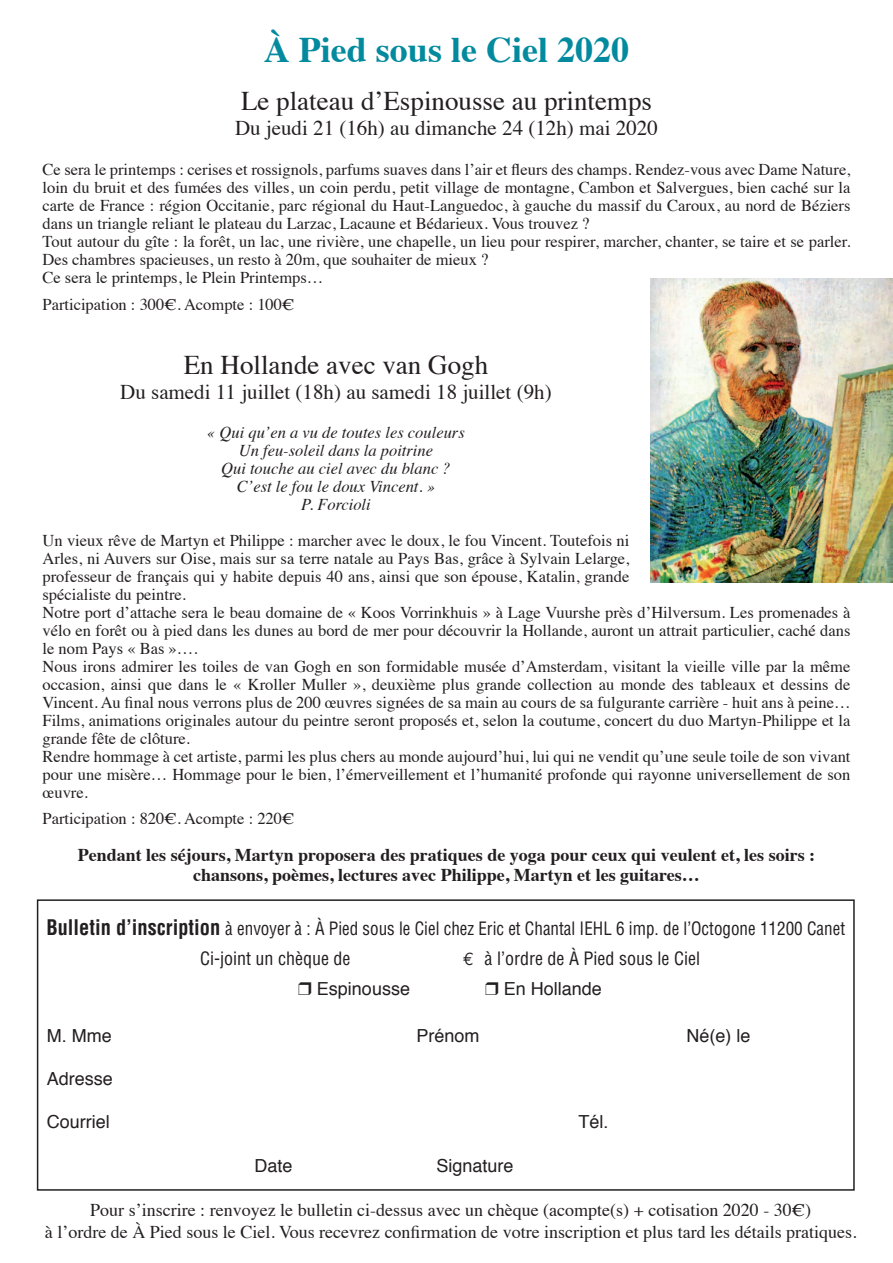
<style>
.page{position:relative;width:893px;height:1263px;background:#fff}
.page>*{position:absolute;margin:0;border:0;box-sizing:border-box;transform-origin:0 0}
.t1{font:700 36px "Times";color:#038a9e}
.t2{font:27px "Times";color:#231f20}
.t3{font:21px "Times";color:#231f20}
.t4{font:18px/21.6px "Times";color:#231f20;text-align:center}
.t5{font:700 18px/19.5px "Times";color:#231f20;text-align:center}
.t6{font:condensed 18px/30px "Helvetica";color:#231f20;scale:.95 1}
.t7{font:18px "Helvetica";color:#231f20}
.t8{font:condensed 18px "Helvetica";color:#231f20}
.t9{font:16.5px/18px "Times";color:#231f20}
.t10{font:italic 16.5px/18px "Times";color:#231f20;text-align:center}
.s1{font-weight:700;font-size:21px}
.s2{font-family:"Euro Mono";font-stretch:normal}
</style>
<div class="page">
<div style="left:37px;top:899px;width:818px;height:292px;border:2px solid #231f20"></div>
<img style="left:651px;top:279px;width:241px;height:304px">
<h1 class="t1" style="left:264px;top:16px;width:367px">À Pied sous le Ciel 2020</h1>
<h2 class="t2" style="left:241px;top:76px;width:412px">Le plateau d’Espinousse au printemps</h2>
<p class="t3" style="left:235px;top:108px;width:424px">Du jeudi 21 (16h) au dimanche 24 (12h) mai 2020</p>
<p class="t9" style="left:43px;top:159px;width:809px">Ce sera le printemps : cerises et rossignols, parfums suaves dans l’air et fleurs des champs. Rendez-vous avec Dame Nature, loin du bruit et des fumées des villes, un coin perdu, petit village de montagne, Cambon et Salvergues, bien caché sur la carte de France : région Occitanie, parc régional du Haut-Languedoc, à gauche du massif du Caroux, au nord de Béziers dans un triangle reliant le plateau du Larzac, Lacaune et Bédarieux. Vous trouvez ?<br>Tout autour du gîte : la forêt, un lac, une rivière, une chapelle, un lieu pour respirer, marcher, chanter, se taire et se parler.<br>Des chambres spacieuses, un resto à 20m, que souhaiter de mieux ?<br>Ce sera le printemps, le Plein Printemps…</p>
<p class="t9" style="left:43px;top:294px;width:253px">Participation : 300€. Acompte : 100€</p>
<h2 class="t2" style="left:184px;top:339px;width:306px">En Hollande avec van Gogh</h2>
<p class="t3" style="left:120px;top:372px;width:433px">Du samedi 11 juillet (18h) au samedi 18 juillet (9h)</p>
<p class="t10" style="left:207px;top:423px;width:259px">« Qui qu’en a vu de toutes les couleurs<br>Un feu-soleil dans la poitrine<br>Qui touche au ciel avec du blanc ?<br>C’est le fou le doux Vincent. »<br>P. Forcioli</p>
<p class="t9" style="left:43px;top:530px;width:809px">Un vieux rêve de Martyn et Philippe : marcher avec le doux, le fou Vincent. Toutefois ni<br>Arles, ni Auvers sur Oise, mais sur sa terre natale au Pays Bas, grâce à Sylvain Lelarge,<br>professeur de français qui y habite depuis 40 ans, ainsi que son épouse, Katalin, grande<br>spécialiste du peintre.<br>Notre port d’attache sera le beau domaine de « Koos Vorrinkhuis » à Lage Vuurshe près d’Hilversum. Les promenades à vélo en forêt ou à pied dans les dunes au bord de mer pour découvrir la Hollande, auront un attrait particulier, caché dans le nom Pays « Bas »….<br>Nous irons admirer les toiles de van Gogh en son formidable musée d’Amsterdam, visitant la vieille ville par la même occasion, ainsi que dans le « Kroller Muller », deuxième plus grande collection au monde des tableaux et dessins de Vincent. Au final nous verrons plus de 200 œuvres signées de sa main au cours de sa fulgurante carrière - huit ans à peine… Films, animations originales autour du peintre seront proposés et, selon la coutume, concert du duo Martyn-Philippe et la grande fête de clôture.<br>Rendre hommage à cet artiste, parmi les plus chers au monde aujourd’hui, lui qui ne vendit qu’une seule toile de son vivant pour une misère… Hommage pour le bien, l’émerveillement et l’humanité profonde qui rayonne universellement de son œuvre.</p>
<p class="t9" style="left:43px;top:808px;width:253px">Participation : 820€. Acompte : 220€</p>
<p class="t5" style="left:78px;top:844px;width:739px">Pendant les séjours, Martyn proposera des pratiques de yoga pour ceux qui veulent et, les soirs : chansons, poèmes, lectures avec Philippe, Martyn et les guitares…</p>
<p class="t6" style="left:200px;top:913px;width:680px;text-indent:-154px"><span class="s1">Bulletin d’inscription</span> à envoyer à : À Pied sous le Ciel chez Eric et Chantal Iehl 6 imp. de l’Octogone 11200 Canet<br>Ci-joint un chèque de</p>
<p class="t8" style="left:463px;top:947px;width:239px"><span class="s2">€</span> à l’ordre de À Pied sous le Ciel</p>
<p class="t7" style="left:317px;top:975px;width:95px">Espinousse</p>
<p class="t7" style="left:504px;top:975px;width:100px">En Hollande</p>
<p class="t7" style="left:47px;top:1022px;width:66px">M. Mme</p>
<p class="t7" style="left:416px;top:1022px;width:65px">Prénom</p>
<p class="t7" style="left:686px;top:1022px;width:66px">Né(e) le</p>
<p class="t7" style="left:47px;top:1065px;width:68px">Adresse</p>
<p class="t7" style="left:47px;top:1108px;width:64px">Courriel</p>
<p class="t7" style="left:578px;top:1108px;width:32px">Tél.</p>
<p class="t7" style="left:254px;top:1151px;width:40px">Date</p>
<p class="t7" style="left:436px;top:1151px;width:79px">Signature</p>
<p class="t4" style="left:45px;top:1198px;width:813px">Pour s’inscrire : renvoyez le bulletin ci-dessus avec un chèque (acompte(s) + cotisation 2020 - 30€)<br>à l’ordre de À Pied sous le Ciel. Vous recevrez confirmation de votre inscription et plus tard les détails pratiques.</p>
</div>
